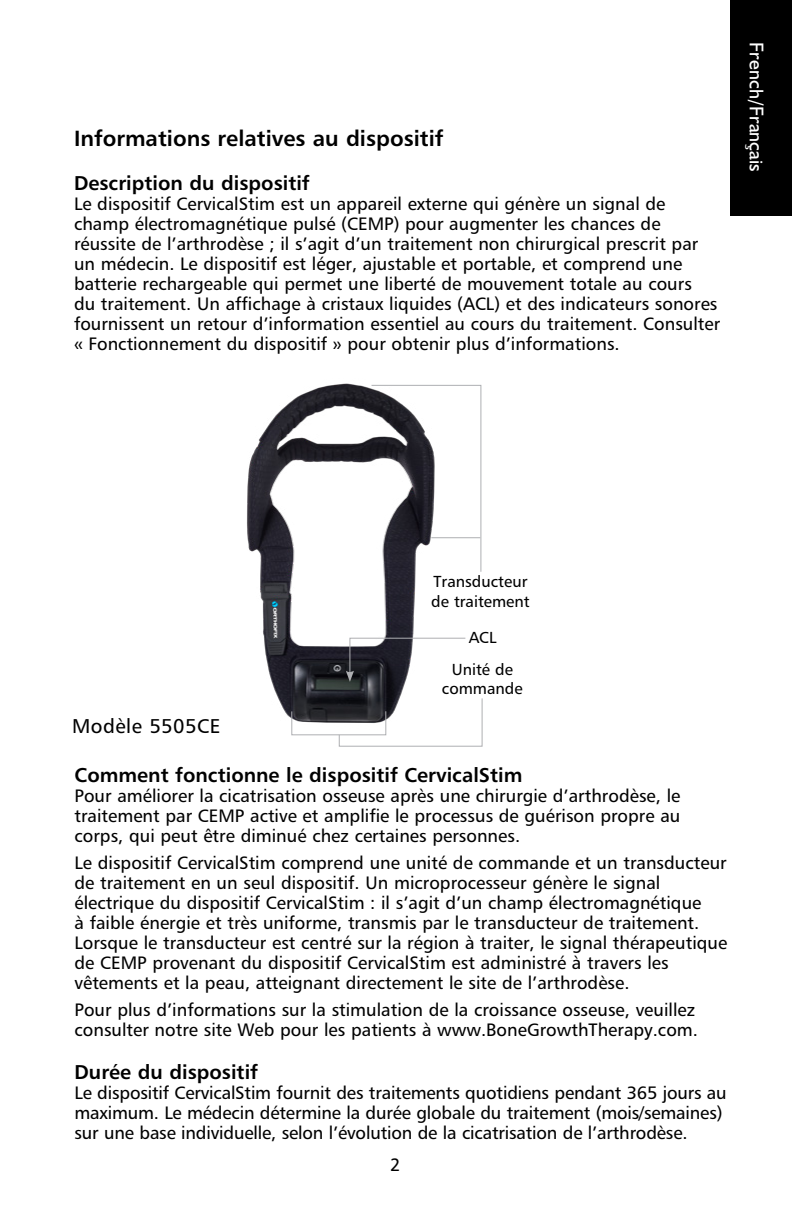
<style>
.page{position:relative;width:792px;height:1224px;background:#fff}
.page>*{position:absolute;margin:0;border:0;box-sizing:border-box;transform-origin:0 0}
.t1{font:22px "Humanist 777 BT Bold B";color:#000}
.t2{font:20px "Humanist 777 BT Bold B";color:#000}
.t3{font:20px "Humanist 521 BT";color:#fff}
.t4{font:20px "Humanist 777 BT Roman B";letter-spacing:.025em;color:#000}
.t5{font:18px/20px "Humanist 777 BT Roman B";color:#000}
.t6{font:16px/19.2px "Humanist 777 BT Roman B";color:#000}
</style>
<div class="page">
<div style="left:730px;top:0;width:62px;height:216px;background:#000"></div>
<img style="left:247px;top:383px;width:169px;height:353px">
<svg style="left:371px;top:384px;width:111px;height:189px"></svg>
<hr style="left:431px;top:537px;width:49px;height:1px;background:#aeafb2">
<div style="left:291px;top:711px;width:95px;height:24px;border:1px solid #aeafb2"></div>
<svg style="left:338px;top:697px;width:145px;height:50px"></svg>
<svg style="left:346px;top:637px;width:120px;height:45px"></svg>
<p class="t1" style="left:74px;top:124px;width:371px">Informations relatives au dispositif</p>
<p class="t2" style="left:74px;top:170px;width:237px">Description du dispositif</p>
<p class="t5" style="left:74px;top:193px;width:648px">Le dispositif CervicalStim est un appareil externe qui génère un signal de champ électromagnétique pulsé (CEMP) pour augmenter les chances de réussite de l’arthrodèse ; il s’agit d’un traitement non chirurgical prescrit par un médecin. Le dispositif est léger, ajustable et portable, et comprend une batterie rechargeable qui permet une liberté de mouvement totale au cours<br>du traitement. Un affichage à cristaux liquides (ACL) et des indicateurs sonores fournissent un retour d’information essentiel au cours du traitement. Consulter « Fonctionnement du dispositif » pour obtenir plus d’informations.</p>
<p class="t3" style="left:769px;top:42px;width:131px;rotate:90deg">French/Français</p>
<p class="t6" style="left:431px;top:572px;width:100px">Transducteur de traitement</p>
<p class="t6" style="left:469px;top:627px;width:29px">ACL</p>
<p class="t4" style="left:72px;top:714px;width:150px">Modèle 5505CE</p>
<p class="t6" style="left:442px;top:659px;width:82px;text-align:center">Unité de commande</p>
<p class="t2" style="left:75px;top:763px;width:449px">Comment fonctionne le dispositif CervicalStim</p>
<p class="t5" style="left:75px;top:786px;width:607px;text-align:justify">Pour améliorer la cicatrisation osseuse après une chirurgie d’arthrodèse, le traitement par CEMP active et amplifie le processus de guérison propre au corps, qui peut être diminué chez certaines personnes.</p>
<p class="t5" style="left:75px;top:853px;width:654px">Le dispositif CervicalStim comprend une unité de commande et un transducteur de traitement en un seul dispositif. Un microprocesseur génère le signal électrique du dispositif CervicalStim : il s’agit d’un champ électromagnétique<br>à faible énergie et très uniforme, transmis par le transducteur de traitement.<br>Lorsque le transducteur est centré sur la région à traiter, le signal thérapeutique de CEMP provenant du dispositif CervicalStim est administré à travers les vêtements et la peau, atteignant directement le site de l’arthrodèse.</p>
<p class="t5" style="left:75px;top:1000px;width:625px">Pour plus d’informations sur la stimulation de la croissance osseuse, veuillez consulter notre site Web pour les patients à www.BoneGrowthTherapy.com.</p>
<p class="t2" style="left:75px;top:1059px;width:185px">Durée du dispositif</p>
<p class="t5" style="left:75px;top:1082px;width:654px">Le dispositif CervicalStim fournit des traitements quotidiens pendant 365 jours au maximum. Le médecin détermine la durée globale du traitement (mois/semaines) sur une base individuelle, selon l’évolution de la cicatrisation de l’arthrodèse.</p>
<p class="t5" style="left:390px;top:1154px;width:12px">2</p>
</div>
